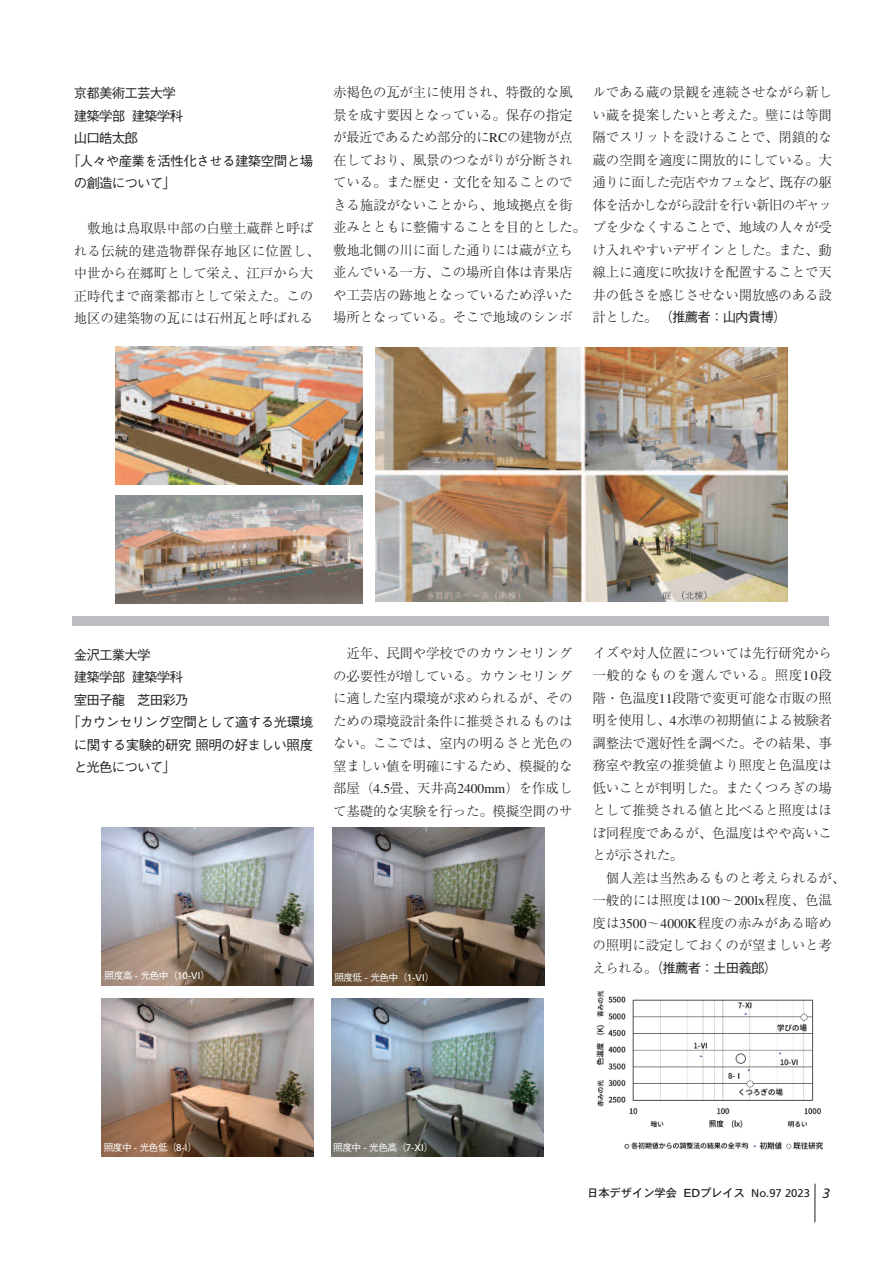
<style>
.page{position:relative;width:893px;height:1263px;background:#fff}
.page>*{position:absolute;margin:0;border:0;box-sizing:border-box;transform-origin:0 0}
.t1{font:300 13.5px/22.5px "Ryumin";letter-spacing:-.015em;color:#231f20;text-align:justify}
.t2{font:500 13.5px "Gothic BBB Pro";letter-spacing:-.065em;color:#231f20}
.t3{font:500 13.5px "Gothic BBB Pro";letter-spacing:-.045em;color:#231f20}
.t4{font:500 13.5px "Gothic BBB Pro";letter-spacing:-.035em;color:#231f20}
.t5{font:11.25px "Heisei Kaku Go W5";color:#231f20}
.t6{font:500 9.75px "Gothic BBB Pro";letter-spacing:-.065em;color:#fff}
.s1{font-family:"Ryumin";font-weight:300}
.s2{font-family:"Frutiger";font-weight:400}
.s3{font-size:12px}
.s4{font-family:"Frutiger"}
.s5{font-family:"Frutiger";font-style:italic;font-size:13.5px}
</style>
<div class="page">
<div style="left:72px;top:616px;width:757px;height:9px;background:#bcbdc0"></div>
<img style="left:116px;top:346px;width:246px;height:138px">
<img style="left:116px;top:495px;width:246px;height:109px">
<img style="left:375px;top:348px;width:413px;height:254px">
<img style="left:101px;top:827px;width:212px;height:159px">
<img style="left:596px;top:990px;width:227px;height:160px">
<img style="left:102px;top:998px;width:212px;height:159px">
<img style="left:332px;top:827px;width:212px;height:159px">
<img style="left:332px;top:998px;width:212px;height:159px">
<hr style="left:815px;top:1184px;width:1px;height:38px;background:#231f20">
<p class="t2" style="left:74px;top:83px;width:104px">京都美術工芸大学</p>
<p class="t2" style="left:74px;top:105px;width:111px">建築学部建築学科</p>
<p class="t2" style="left:74px;top:128px;width:66px">山口皓太郎</p>
<p class="t3" style="left:67px;top:150px;width:247px">「人々や産業を活性化させる建築空間と場</p>
<p class="t2" style="left:74px;top:173px;width:104px">の創造について」</p>
<p class="t1" style="left:74px;top:218px;width:248px;text-align:center">敷地は鳥取県中部の白壁土蔵群と呼ば<br>れる伝統的建造物群保存地区に位置し、中世から在郷町として栄え、江戸から大正時代まで商業都市として栄えた。この地区の建築物の瓦には石州瓦と呼ばれる</p>
<p class="t1" style="left:333px;top:82px;width:254px;text-align:left">赤褐色の瓦が主に使用され、特徴的な風景を成す要因となっている。保存の指定が最近であるため部分的にRCの建物が点在しており、風景のつながりが分断されている。また歴史・文化を知ることのできる施設がないことから、地域拠点を街並みとともに整備することを目的とした。敷地北側の川に面した通りには蔵が立ち並んでいる一方、この場所自体は青果店や工芸店の跡地となっているため浮いた場所となっている。そこで地域のシンボ</p>
<p class="t1" style="left:593px;top:82px;width:241px">ルである蔵の景観を連続させながら新しい蔵を提案したいと考えた。壁には等間隔でスリットを設けることで、閉鎖的な蔵の空間を適度に開放的にしている。大通りに面した売店やカフェなど、既存の躯体を活かしながら設計を行い新旧のギャップを少なくすることで、地域の人々が受け入れやすいデザインとした。また、動線上に適度に吹抜けを配置することで天井の低さを感じさせない開放感のある設</p>
<p class="t2" style="left:593px;top:306px;width:196px"><span class="s1">計とした。</span>（推薦者：山内貴博）</p>
<p class="t2" style="left:74px;top:644px;width:78px">金沢工業大学</p>
<p class="t2" style="left:74px;top:666px;width:111px">建築学部建築学科</p>
<p class="t2" style="left:74px;top:689px;width:116px">室田子龍 芝田彩乃</p>
<p class="t3" style="left:67px;top:711px;width:247px">「カウンセリング空間として適する光環境</p>
<p class="t4" style="left:74px;top:734px;width:241px">に関する実験的研究照明の好ましい照度</p>
<p class="t2" style="left:74px;top:756px;width:104px">と光色について」</p>
<p class="t6" style="left:105px;top:968px;width:107px">照度高 <span class="s2">-</span> 光色中（<span class="s2">10-VI</span>）</p>
<p class="t1" style="left:333px;top:643px;width:241px;text-indent:13px">近年、民間や学校でのカウンセリングの必要性が増している。カウンセリングに適した室内環境が求められるが、そのための環境設計条件に推奨されるものはない。ここでは、室内の明るさと光色の望ましい値を明確にするため、模擬的な部屋（4.5畳、天井高2400mm）を作成して基礎的な実験を行った。模擬空間のサ</p>
<p class="t1" style="left:593px;top:643px;width:241px">イズや対人位置については先行研究から一般的なものを選んでいる。照度10段階・色温度11段階で変更可能な市販の照明を使用し、4水準の初期値による被験者調整法で選好性を調べた。その結果、事務室や教室の推奨値より照度と色温度は低いことが判明した。またくつろぎの場として推奨される値と比べると照度はほぼ同程度であるが、色温度はやや高いことが示された。</p>
<p class="t1" style="left:593px;top:868px;width:254px;text-align:left;text-indent:13px">個人差は当然あるものと考えられるが、一般的には照度は100〜200lx程度、色温度は3500〜4000K程度の赤みがある暗めの照明に設定しておくのが望ましいと考</p>
<p class="t6" style="left:334px;top:969px;width:102px">照度低 <span class="s2">-</span> 光色中（<span class="s2">1-VI</span>）</p>
<p class="t2" style="left:593px;top:957px;width:186px"><span class="s1">えられる。</span>（推薦者：土田義郎）</p>
<p class="t6" style="left:104px;top:1139px;width:95px">照度中 <span class="s2">-</span> 光色低（<span class="s2">8-I</span>）</p>
<p class="t6" style="left:333px;top:1139px;width:102px">照度中 <span class="s2">-</span> 光色高（<span class="s2">7-XI</span>）</p>
<p class="t5" style="left:587px;top:1187px;width:244px">日本デザイン学会 <span class="s3">ED</span>プレイス <span class="s4">No.97 2023</span> <span class="s5">3</span></p>
</div>
